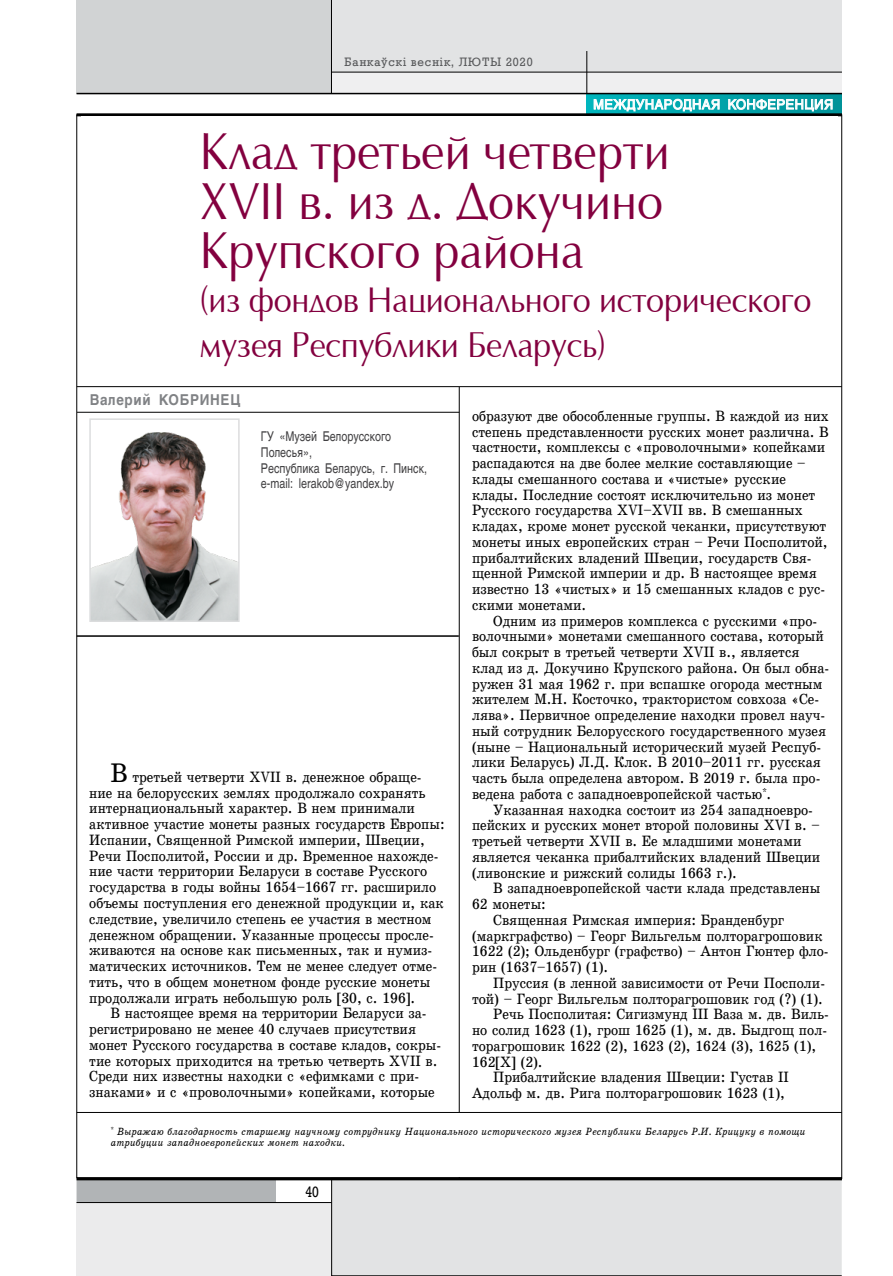
<style>
.page{position:relative;width:893px;height:1276px;background:#fff}
.page>*{position:absolute;margin:0;border:0;box-sizing:border-box;transform-origin:0 0}
.t1{font:52.5px/49.5px "AG Opus";color:#83003f;scale:.89 1}
.t2{font:36px/45px "AG Opus";letter-spacing:-.01em;color:#83003f;scale:.9 1}
.t3{font:15px/15.8px "School Book C";color:#000;scale:.9 1}
.t4{font:700 15px "AG Helvetica";letter-spacing:.05em;color:#808285;scale:.9 1}
.t5{font:15px "Rodeo";color:#000;scale:.9 1}
.t6{font:13.5px/15.8px "AG Helvetica";color:#414042;scale:.8 1}
.t7{font:13.5px "AG Helvetica";letter-spacing:.04em;color:#fff;scale:.95 1}
.t8{font:12px "Rodeo";letter-spacing:.08em;color:#58595b}
.t9{font:10.5px/11.2px "School Book C Italic";letter-spacing:.02em;color:#000;scale:.9 1}
.s1{font-size:27px}
</style>
<div class="page">
<div style="left:587px;top:94px;width:255px;height:21px;background:linear-gradient(to right,#01b5bc,#009298)"></div>
<svg style="left:594px;top:97px;width:126px;height:15px;background:#63cbcf"></svg>
<svg style="left:728px;top:99px;width:105px;height:13px"></svg>
<div style="left:77px;top:0;width:255px;height:94px;background:#d1d3d4"></div>
<div style="left:332px;top:0;width:510px;height:72px;background:#e2e3e4"></div>
<div style="left:332px;top:72px;width:510px;height:22px;background:#efeff0"></div>
<hr style="left:331px;top:0;width:1px;height:94px;background:#000">
<hr style="left:331px;top:72px;width:511px;height:1px;background:#000">
<hr style="left:77px;top:113px;width:765px;height:3px;background:#000">
<hr style="left:459px;top:115px;width:1px;height:1063px;background:#000">
<hr style="left:587px;top:51px;width:1px;height:43px;background:#000">
<div style="left:77px;top:1202px;width:255px;height:73px;background:#ebebec"></div>
<div style="left:77px;top:1180px;width:199px;height:22px;background:#b1b4b6"></div>
<div style="left:331px;top:1180px;width:511px;height:96px;background:#e2e3e4"></div>
<hr style="left:77px;top:1202px;width:255px;height:1px;background:#000">
<hr style="left:77px;top:1177px;width:765px;height:3px;background:#000">
<hr style="left:77px;top:93px;width:765px;height:1px;background:#000">
<div style="left:81px;top:116px;width:757px;height:270px;background:#fff"></div>
<hr style="left:77px;top:412px;width:382px;height:1px;background:#000">
<img style="left:92px;top:432px;width:145px;height:187px">
<div style="left:89px;top:418px;width:151px;height:204px;border:2px solid #dcddde"></div>
<hr style="left:77px;top:386px;width:765px;height:1px;background:#000">
<hr style="left:77px;top:635px;width:382px;height:2px;background:#000">
<div style="left:90px;top:1112px;width:739px;height:65px;background:#fff"></div>
<hr style="left:77px;top:1112px;width:765px;height:1px;background:#000">
<p class="t8" style="left:344px;top:55px;width:190px">Банкаўскі веснік, ЛЮТЫ 2020</p>
<p class="t7" style="left:593px;top:97px;width:254px">МЕЖДУНАРОДНАЯ КОНФЕРЕНЦИЯ</p>
<h1 class="t1" style="left:200px;top:129px;width:529px">Клад третьей четверти<br>XVII в. из д. Докучино<br>Крупского района</h1>
<h2 class="t2" style="left:200px;top:279px;width:681px">(из фондов Национального исторического музея Республики Беларусь)</h2>
<p class="t4" style="left:90px;top:391px;width:169px">Валерий КОБРИНЕЦ</p>
<p class="t6" style="left:261px;top:429px;width:209px">ГУ «Музей Белорусского<br>Полесья»,<br>Республика Беларусь, г. Пинск, e-mail: lerakob@yandex.by</p>
<p class="t3" style="left:472px;top:408px;width:398px">образуют две обособленные группы. В каждой из них степень представленности русских монет различна. В частности, комплексы с «проволочными» копейками распадаются на две более мелкие составляющие – клады смешанного состава и «чистые» русские клады. Последние состоят исключительно из монет Русского государства XVI–XVII вв. В смешанных кладах, кроме монет русской чеканки, присутствуют монеты иных европейских стран – Речи Посполитой, прибалтийских владений Швеции, государств Свя&shy;щенной Римской империи и др. В настоящее время известно 13 «чистых» и 15 смешанных кладов с рус&shy;скими монетами.</p>
<p class="t3" style="left:472px;top:613px;width:398px;text-indent:21px">Одним из примеров комплекса с русскими «про&shy;волочными» монетами смешанного состава, который был сокрыт в третьей четверти XVII в., является клад из д. Докучино Крупского района. Он был обна&shy;ружен 31 мая 1962 г. при вспашке огорода местным жителем М.Н. Косточко, трактористом совхоза «Се&shy;лява». Первичное определение находки провел науч&shy;ный сотрудник Белорусского государственного музея (ныне – Национальный исторический музей Респуб&shy;лики Беларусь) Л.Д. Клок. В 2010–2011 гг. русская часть была определена автором. В 2019 г. была про&shy;ведена работа с западноевропейской частью<sup>*</sup>.</p>
<p class="t3" style="left:472px;top:802px;width:389px;text-indent:21px">Указанная находка состоит из 254 западноевро&shy;пейских и русских монет второй половины XVI в. – третьей четверти XVII в. Ее младшими монетами является чеканка прибалтийских владений Швеции (ливонские и рижский солиды 1663 г.).</p>
<p class="t3" style="left:493px;top:880px;width:365px">В западноевропейской части клада представлены</p>
<p class="t3" style="left:472px;top:896px;width:84px">62 монеты:</p>
<p class="t3" style="left:493px;top:912px;width:325px">Священная Римская империя: Бранденбург</p>
<p class="t3" style="left:472px;top:928px;width:391px">(маркграфство) – Георг Вильгельм полторагрошовик</p>
<p class="t3" style="left:472px;top:943px;width:398px">1622 (2); Ольденбург (графство) – Антон Гюнтер фло-</p>
<p class="t3" style="left:472px;top:959px;width:153px">рин (1637–1657) (1).</p>
<p class="t3" style="left:493px;top:975px;width:370px">Пруссия (в ленной зависимости от Речи Посполи-</p>
<p class="t3" style="left:472px;top:991px;width:391px">той) – Георг Вильгельм полторагрошовик год (?) (1).</p>
<p class="t3" style="left:493px;top:1006px;width:374px">Речь Посполитая: Сигизмунд III Ваза м. дв. Виль-</p>
<p class="t3" style="left:472px;top:1022px;width:396px">но солид 1623 (1), грош 1625 (1), м. дв. Быдгощ пол-</p>
<p class="t3" style="left:472px;top:1038px;width:384px">торагрошовик 1622 (2), 1623 (2), 1624 (3), 1625 (1),</p>
<p class="t3" style="left:472px;top:1054px;width:80px">162[Х] (2).</p>
<p class="t3" style="left:493px;top:1069px;width:330px">Прибалтийские владения Швеции: Густав II</p>
<p class="t3" style="left:472px;top:1085px;width:349px">Адольф м. дв. Рига полторагрошовик 1623 (1),</p>
<p class="t3" style="left:89px;top:769px;width:396px;text-indent:21px"><span class="s1">В</span> третьей четверти XVII в. денежное обраще&shy;ние на белорусских землях продолжало сохранять интернациональный характер. В нем принимали активное участие монеты разных государств Европы:<br>Испании, Священной Римской империи, Швеции, Речи Посполитой, России и др. Временное нахожде&shy;ние части территории Беларуси в составе Русского государства в годы войны 1654–1667 гг. расширило объемы поступления его денежной продукции и, как следствие, увеличило степень ее участия в местном денежном обращении. Указанные процессы просле&shy;живаются на основе как письменных, так и нумиз&shy;матических источников. Тем не менее следует отме&shy;тить, что в общем монетном фонде русские монеты продолжали играть небольшую роль [30, с. 196].</p>
<p class="t3" style="left:89px;top:1005px;width:392px;text-indent:21px">В настоящее время на территории Беларуси за&shy;регистрировано не менее 40 случаев присутствия монет Русского государства в составе кладов, сокры&shy;тие которых приходится на третью четверть XVII в.<br>Среди них известны находки с «ефимками с при&shy;знаками» и с «проволочными» копейками, которые</p>
<p class="t9" style="left:111px;top:1125px;width:773px"><sup>*</sup> Выражаю благодарность старшему научному сотруднику Национального исторического музея Республики Беларусь Р.И. Крицуку в помощи атрибуции западноевропейских монет находки.</p>
<p class="t5" style="left:306px;top:1183px;width:16px">40</p>
</div>
